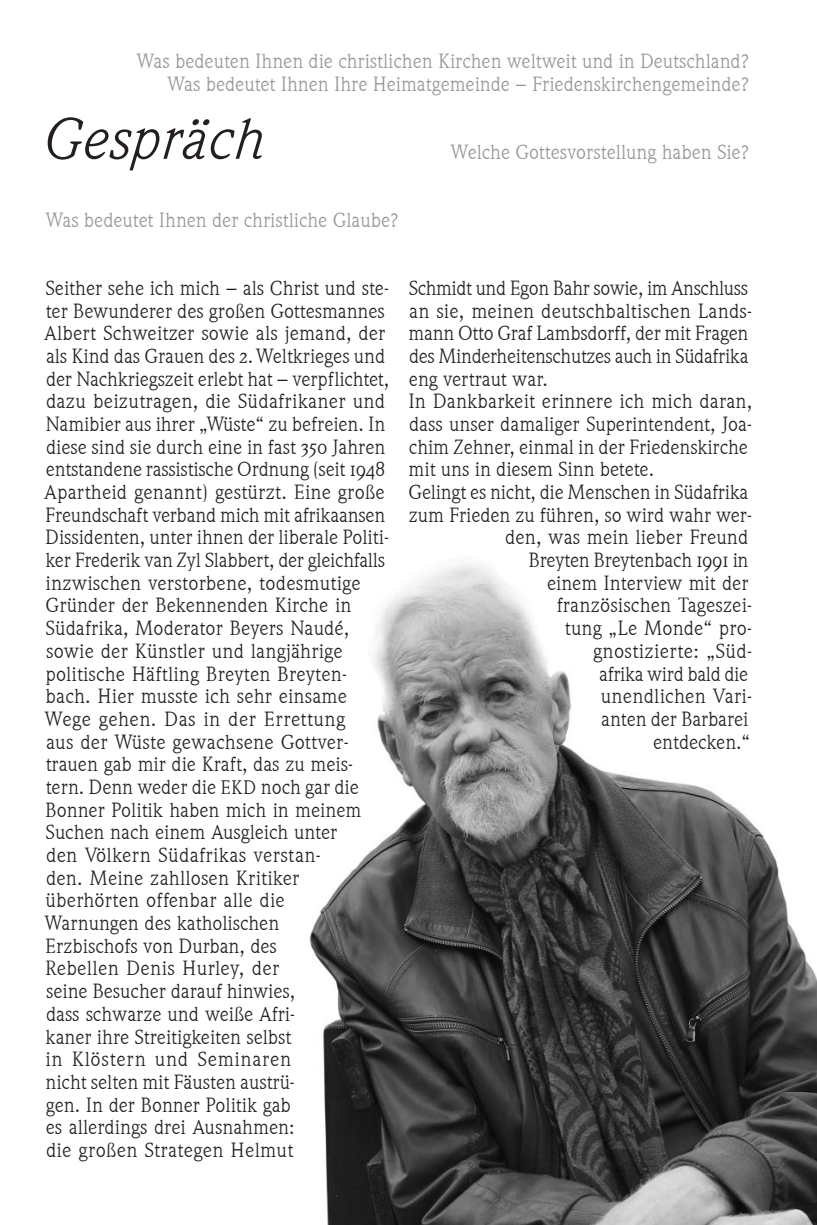
<style>
.page{position:relative;width:817px;height:1225px;background:#fff}
.page>*{position:absolute;margin:0;border:0;box-sizing:border-box;transform-origin:0 0}
.t1{font:italic 57px "Weidemann Itc TEE";letter-spacing:.005em;color:#231f20}
.t2{font:20px/22.6px "Weidemann Itc TEE";color:#231f20}
.t3{font:20px/22.6px "Weidemann Itc TEE";color:#939598;text-align:right}
.t4{font:20px "Weidemann Itc TEE";letter-spacing:.02em;color:#231f20}
.s1{font-family:"Weidemann Itc SCTEE"}
.s2{font-size:19px}
</style>
<div class="page">
<img style="left:309px;top:564px;width:507px;height:661px">
<p class="t3" style="left:136px;top:50px;width:613px">Was bedeuten Ihnen die christlichen Kirchen weltweit und in Deutschland?<br>Was bedeutet Ihnen Ihre Heimatgemeinde – Friedenskirchengemeinde?</p>
<h1 class="t1" style="left:44px;top:105px;width:223px">Gespräch</h1>
<p class="t3" style="left:45px;top:209px;width:354px">Was bedeutet Ihnen der christliche Glaube?</p>
<p class="t3" style="left:450px;top:141px;width:300px">Welche Gottesvorstellung haben Sie?</p>
<p class="t2" style="left:44px;top:277px;width:346px">Seither sehe ich mich – als Christ und ste&shy;ter Bewunderer des großen Gottesmannes Albert Schweitzer sowie als jemand, der als Kind das Grauen des <span class="s1">2</span>.Weltkrieges und der Nachkriegszeit erlebt hat – verpflichtet, dazu beizutragen, die Südafrikaner und Namibier aus ihrer „Wüste“ zu befreien. In diese sind sie durch eine in fast <span class="s1">350</span> Jahren entstandene rassistische Ordnung (seit <span class="s1">1948<br></span>Apartheid genannt) gestürzt. Eine große Freundschaft verband mich mit afrikaansen Dissidenten, unter ihnen der liberale Politi&shy;ker Frederik van Zyl Slabbert, der gleichfalls inzwischen verstorbene, todesmutige Gründer der Bekennenden Kirche in Südafrika, Moderator Beyers Naudé, sowie der Künstler und langjährige politische Häftling Breyten Breyten&shy;bach. Hier musste ich sehr einsame Wege gehen. Das in der Errettung<br>aus der Wüste gewachsene Gottver&shy;trauen gab mir die Kraft, das zu meis&shy;tern. Denn weder die <span class="s2">EKD</span> noch gar die Bonner Politik haben mich in meinem Suchen nach einem Ausgleich unter<br>den Völkern Südafrikas verstan-<br>den. Meine zahllosen Kritiker überhörten offenbar alle die<br>Warnungen des katholischen<br>Erzbischofs von Durban, des<br>Rebellen Denis Hurley, der<br>seine Besucher darauf hinwies,<br>dass schwarze und weiße Afri-<br>kaner ihre Streitigkeiten selbst<br>in Klöstern und Seminaren<br>nicht selten mit Fäusten austrü-<br>gen. In der Bonner Politik gab<br>es allerdings drei Ausnahmen:<br>die großen Strategen Helmut</p>
<p class="t2" style="left:408px;top:277px;width:340px">Schmidt und Egon Bahr sowie, im Anschluss</p>
<p class="t2" style="left:409px;top:299px;width:344px">an sie, meinen deutschbaltischen Lands-</p>
<p class="t2" style="left:408px;top:322px;width:341px">mann Otto Graf Lambsdorff, der mit Fragen</p>
<p class="t2" style="left:409px;top:345px;width:341px">des Minderheitenschutzes auch in Südafrika</p>
<p class="t2" style="left:409px;top:367px;width:140px">eng vertraut war.</p>
<p class="t2" style="left:408px;top:390px;width:345px">In Dankbarkeit erinnere ich mich daran,</p>
<p class="t2" style="left:409px;top:413px;width:344px">dass unser damaliger Superintendent, Joa-</p>
<p class="t2" style="left:409px;top:435px;width:340px">chim Zehner, einmal in der Friedenskirche</p>
<p class="t2" style="left:408px;top:458px;width:247px">mit uns in diesem Sinn betete.</p>
<p class="t2" style="left:408px;top:481px;width:341px">Gelingt es nicht, die Menschen in Südafrika</p>
<p class="t2" style="left:409px;top:503px;width:344px">zum Frieden zu führen, so wird wahr wer-</p>
<p class="t2" style="left:505px;top:526px;width:244px">den, was mein lieber Freund</p>
<p class="t2" style="left:528px;top:549px;width:221px">Breyten Breytenbach <span class="s1">1991</span> in</p>
<p class="t2" style="left:547px;top:571px;width:203px">einem Interview mit der</p>
<p class="t2" style="left:556px;top:594px;width:197px">französischen Tageszei-</p>
<p class="t2" style="left:564px;top:617px;width:188px">tung „Le Monde“ pro-</p>
<p class="t4" style="left:593px;top:639px;width:160px">gnostizierte: „Süd-</p>
<p class="t2" style="left:599px;top:662px;width:150px">afrika wird bald die</p>
<p class="t2" style="left:600px;top:685px;width:153px">unendlichen Vari-</p>
<p class="t2" style="left:601px;top:708px;width:149px">anten der Barbarei</p>
<p class="t2" style="left:653px;top:730px;width:99px">entdecken.“</p>
</div>
